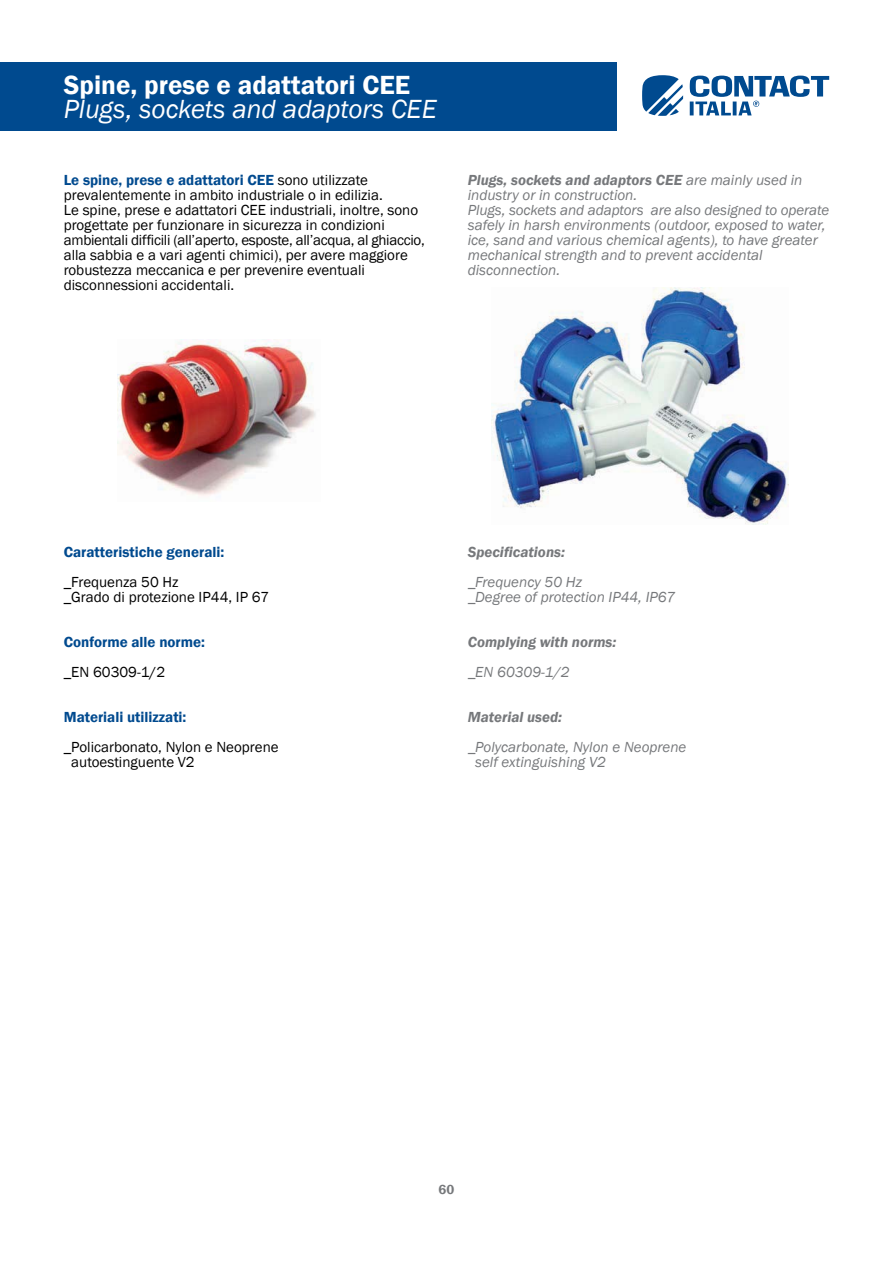
<style>
.page{position:relative;width:893px;height:1263px;background:#fff}
.page>*{position:absolute;margin:0;border:0;box-sizing:border-box;transform-origin:0 0}
.t1{font:italic 27px "Franklin Gothic";color:#fff}
.t2{font:600 27px "Franklin Gothic";color:#fff}
.t3{font:15px/15px "Franklin Gothic";color:#000}
.t4{font:italic 15px/15px "Franklin Gothic";color:#76787b}
.t5{font:600 15px "Franklin Gothic";color:#004a8f}
.t6{font:italic 600 15px "Franklin Gothic";color:#76787b}
.t7{font:600 13.5px "Franklin Gothic";color:#76787b}
.s1{font-weight:600;color:#004a8f}
.s2{font-weight:600}
</style>
<div class="page">
<img style="left:492px;top:287px;width:297px;height:238px">
<img style="left:117px;top:340px;width:199px;height:156px">
<div style="left:0;top:62px;width:617px;height:68px;background:#004a8f"></div>
<svg style="left:642px;top:75px;width:187px;height:41px"></svg>
<h1 class="t2" style="left:64px;top:68px;width:348px">Spine, prese e adattatori CEE</h1>
<h1 class="t1" style="left:64px;top:92px;width:375px">Plugs, sockets and adaptors CEE</h1>
<p class="t3" style="left:64px;top:173px;width:363px"><span class="s1">Le spine, prese e adattatori CEE</span> sono utilizzate prevalentemente in ambito industriale o in edilizia.<br>Le spine, prese e adattatori CEE industriali, inoltre, sono progettate per funzionare in sicurezza in condizioni ambientali difficili (all’aperto, esposte, all’acqua, al ghiaccio, alla sabbia e a vari agenti chimici), per avere maggiore robustezza meccanica e per prevenire eventuali disconnessioni accidentali.</p>
<p class="t4" style="left:468px;top:173px;width:363px"><span class="s2">Plugs, sockets and adaptors CEE</span> are mainly used in industry or in construction.<br>Plugs, sockets and adaptors are also designed to operate safely in harsh environments (outdoor, exposed to water, ice, sand and various chemical agents), to have greater mechanical strength and to prevent accidental disconnection.</p>
<p class="t5" style="left:64px;top:542px;width:162px">Caratteristiche generali:</p>
<p class="t3" style="left:64px;top:574px;width:207px">_Frequenza 50 Hz<br>_Grado di protezione IP44, IP 67</p>
<p class="t5" style="left:64px;top:632px;width:143px">Conforme alle norme:</p>
<p class="t3" style="left:64px;top:664px;width:103px">_EN 60309-1/2</p>
<p class="t5" style="left:64px;top:707px;width:124px">Materiali utilizzati:</p>
<p class="t3" style="left:71px;top:739px;width:209px;text-indent:-8px">_Policarbonato, Nylon e Neoprene autoestinguente V2</p>
<p class="t6" style="left:468px;top:542px;width:99px">Specifications:</p>
<p class="t4" style="left:468px;top:574px;width:209px">_Frequency 50 Hz<br>_Degree of protection IP44, IP67</p>
<p class="t6" style="left:468px;top:632px;width:150px">Complying with norms:</p>
<p class="t4" style="left:468px;top:664px;width:103px">_EN 60309-1/2</p>
<p class="t6" style="left:468px;top:707px;width:96px">Material used:</p>
<p class="t4" style="left:475px;top:739px;width:213px;text-indent:-8px">_Polycarbonate, Nylon e Neoprene self extinguishing V2</p>
<p class="t7" style="left:439px;top:1181px;width:17px">60</p>
</div>
